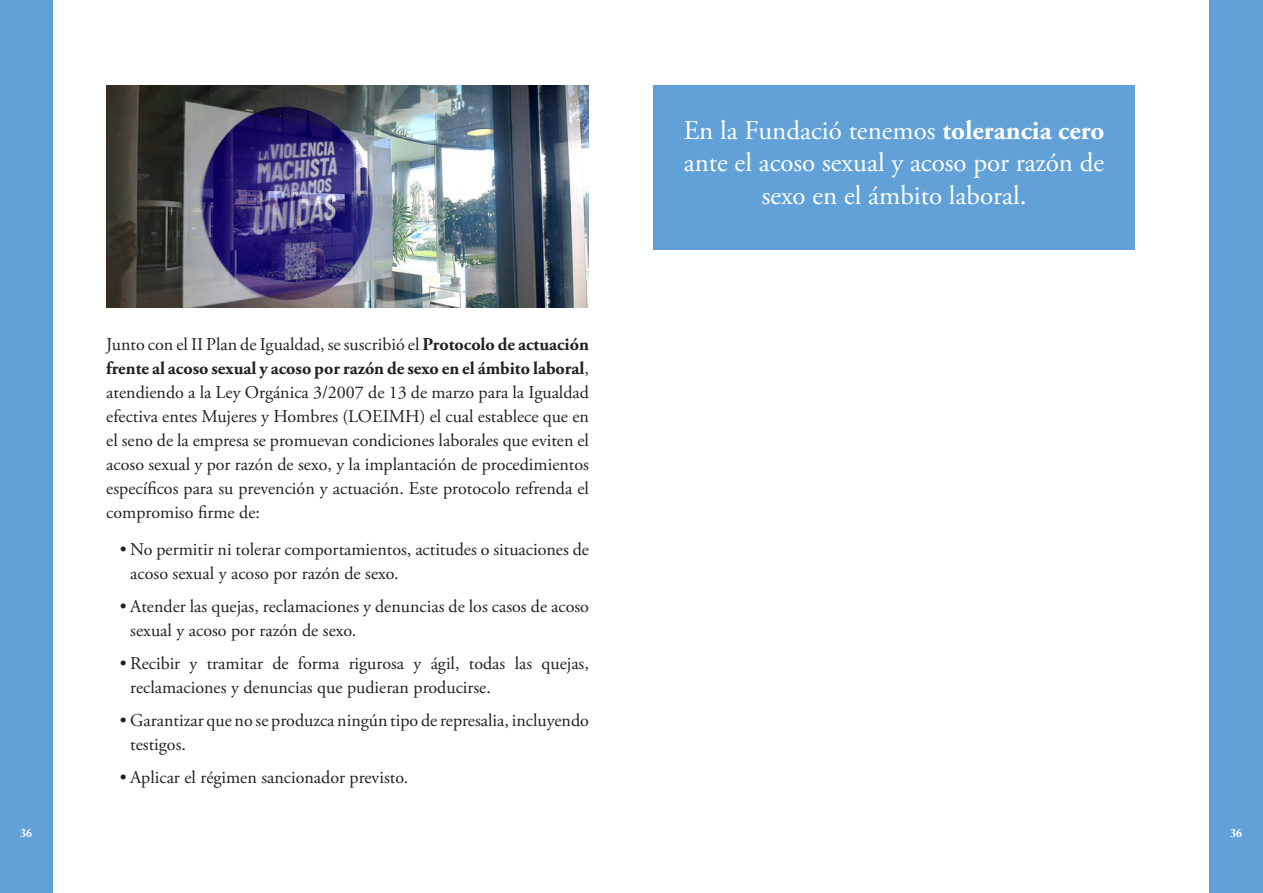
<style>
.page{position:relative;width:1263px;height:893px;background:#fff}
.page>*{position:absolute;margin:0;border:0;box-sizing:border-box;transform-origin:0 0}
.t1{font:27px/32.4px "Adobe Garamond Pro";color:#fff;text-align:center}
.t2{font:18px/24px "Adobe Garamond Pro";color:#231f20}
.t3{font:700 12px "Adobe Caslon Pro";color:#fff}
.s1{font-weight:700}
</style>
<div class="page">
<div style="left:1210px;top:0;width:53px;height:893px;background:#61a1d7"></div>
<div style="left:0;top:0;width:53px;height:893px;background:#61a1d7"></div>
<div style="left:653px;top:86px;width:482px;height:164px;background:#61a1d7"></div>
<img style="left:106px;top:85px;width:483px;height:223px">
<p class="t2" style="left:106px;top:333px;width:484px;text-align:justify">Junto con el II Plan de Igualdad, se suscribió el <span class="s1">Protocolo de actuación frente al acoso sexual y acoso por razón de sexo en el ámbito laboral</span>, atendiendo a la Ley Orgánica 3/2007 de 13 de marzo para la Igualdad efectiva entes Mujeres y Hombres (LOEIMH) el cual establece que en el seno de la empresa se promuevan condiciones laborales que eviten el acoso sexual y por razón de sexo, y la implantación de procedimientos específicos para su prevención y actuación. Este protocolo refrenda el compromiso firme de:</p>
<p class="t2" style="left:130px;top:538px;width:460px;text-indent:-10px">• No permitir ni tolerar comportamientos, actitudes o situaciones de acoso sexual y acoso por razón de sexo.</p>
<p class="t2" style="left:130px;top:595px;width:460px;text-indent:-10px">• Atender las quejas, reclamaciones y denuncias de los casos de acoso sexual y acoso por razón de sexo.</p>
<p class="t2" style="left:130px;top:652px;width:460px;text-indent:-10px">• Recibir y tramitar de forma rigurosa y ágil, todas las quejas, reclamaciones y denuncias que pudieran producirse.</p>
<p class="t2" style="left:130px;top:709px;width:460px;text-indent:-10px">• Garantizar que no se produzca ningún tipo de represalia, incluyendo testigos.</p>
<p class="t2" style="left:120px;top:766px;width:290px">• Aplicar el régimen sancionador previsto.</p>
<p class="t1" style="left:684px;top:115px;width:422px">En la Fundació tenemos <span class="s1">tolerancia cero </span>ante el acoso sexual y acoso por razón de sexo en el ámbito laboral.</p>
<p class="t3" style="left:20px;top:826px;width:13px">36</p>
<p class="t3" style="left:1230px;top:826px;width:13px">36</p>
</div>
